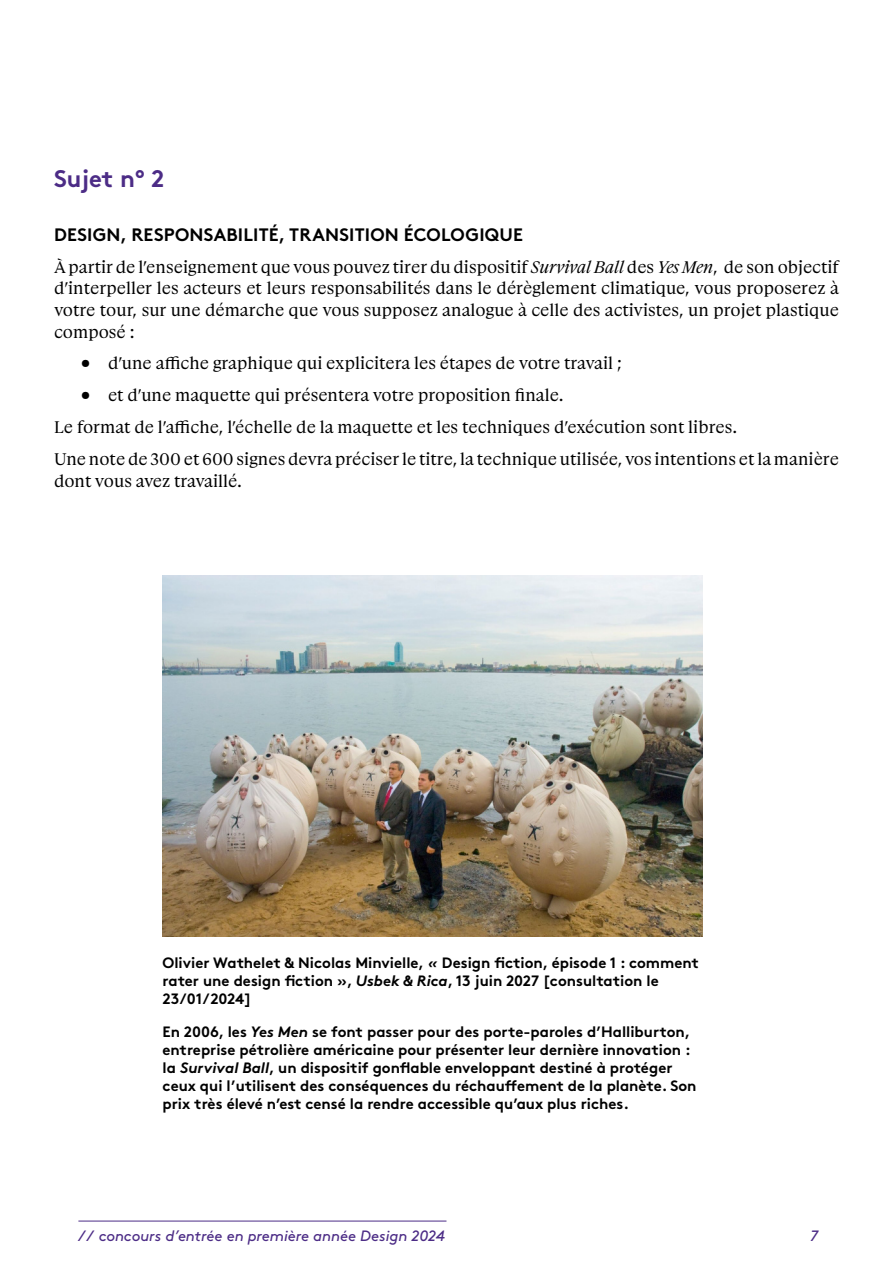
<style>
.page{position:relative;width:893px;height:1263px;background:#fff}
.page>*{position:absolute;margin:0;border:0;box-sizing:border-box;transform-origin:0 0}
.t1{font:700 24px "Brown Std";letter-spacing:-.005em;color:#4c2c86}
.t2{font:18px/21.6px "Boogy Brut";color:#000;text-align:justify}
.t3{font:700 18px "Brown Std";letter-spacing:.01em;color:#000}
.t4{font:700 15px/18px "Brown Std";color:#000}
.t5{font:italic 15px "Brown Std";letter-spacing:-.005em;color:#4c2c86}
.s1{font-style:italic}
</style>
<div class="page">
<hr style="left:78px;top:1220px;width:368px;height:1px;background:#4c2c86">
<img style="left:163px;top:575px;width:540px;height:362px">
<p class="t1" style="left:54px;top:164px;width:112px">Sujet n° 2</p>
<p class="t3" style="left:54px;top:223px;width:470px">DESIGN, RESPONSABILITÉ, TRANSITION ÉCOLOGIQUE</p>
<p class="t2" style="left:54px;top:256px;width:787px">À partir de l’enseignement que vous pouvez tirer du dispositif <span class="s1">Survival Ball</span> des <span class="s1">Yes Men</span>, de son objectif d’interpeller les acteurs et leurs responsabilités dans le dérèglement climatique, vous proposerez à votre tour, sur une démarche que vous supposez analogue à celle des activistes, un projet plastique composé :</p>
<p class="t2" style="left:81px;top:352px;width:542px">• d’une affiche graphique qui explicitera les étapes de votre travail ;</p>
<p class="t2" style="left:81px;top:384px;width:484px">• et d’une maquette qui présentera votre proposition finale.</p>
<p class="t2" style="left:54px;top:416px;width:685px">Le format de l’affiche, l’échelle de la maquette et les techniques d’exécution sont libres.</p>
<p class="t2" style="left:54px;top:448px;width:786px">Une note de 300 et 600 signes devra préciser le titre, la technique utilisée, vos intentions et la manière dont vous avez travaillé.</p>
<p class="t4" style="left:163px;top:953px;width:538px">Olivier Wathelet &amp; Nicolas Minvielle, <span class="s1">«</span> Design fiction, épisode 1 : comment rater une design fiction », <span class="s1">Usbek &amp; Rica</span>, 13 juin 2027 [consultation le<br>23/01/2024]</p>
<p class="t4" style="left:163px;top:1022px;width:535px">En 2006, les <span class="s1">Yes Men</span> se font passer pour des porte-paroles d’Halliburton, entreprise pétrolière américaine pour présenter leur dernière innovation : la <span class="s1">Survival Ball</span>, un dispositif gonflable enveloppant destiné à protéger ceux qui l’utilisent des conséquences du réchauffement de la planète. Son prix très élevé n’est censé la rendre accessible qu’aux plus riches.</p>
<p class="t5" style="left:78px;top:1227px;width:369px">// concours d’entrée en première année Design 2024</p>
<p class="t5" style="left:810px;top:1227px;width:9px">7</p>
</div>
